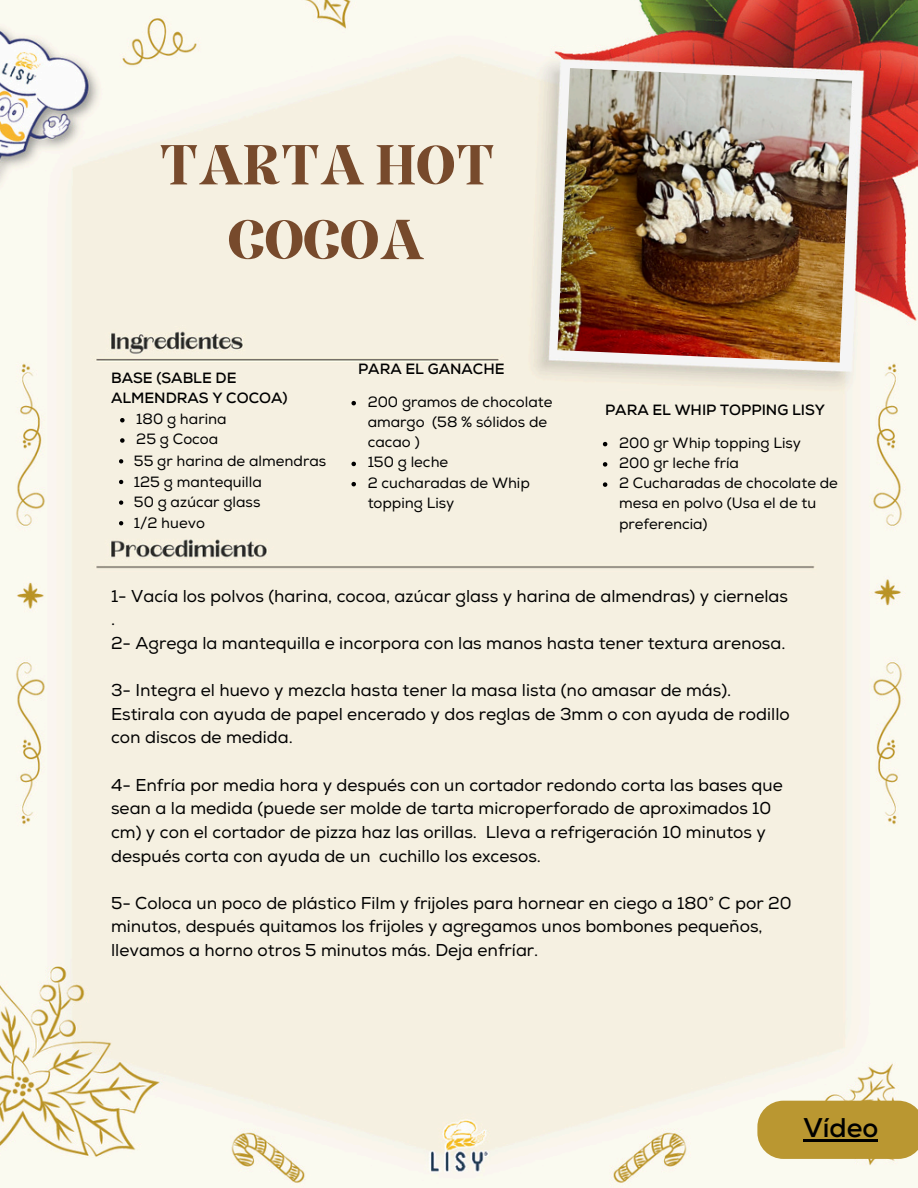
<style>
.page{position:relative;width:918px;height:1188px;background:#fff}
.page>*{position:absolute;margin:0;border:0;box-sizing:border-box;transform-origin:0 0}
.t1{font:54px/74.7px "Elika Gorica";color:#774a2c;text-align:center}
.t2{font:700 27px "Nexa";color:#000}
.t3{font:17.1px/23.7px "Nexa";color:#000}
.t4{font:14.85px/20.2px "Nexa";color:#000}
.t5{font:700 14.85px/20.2px "Nexa";color:#000}
</style>
<div class="page">
<img style="left:0;top:0;width:918px;height:1188px">
<svg style="left:757px;top:1101px;width:161px;height:58px;background:#bb9a39"></svg>
<hr style="left:803px;top:1139px;width:75px;height:2px;background:#000">
<img style="left:558px;top:68px;width:294px;height:295px">
<svg style="left:120px;top:418px;width:5px;height:4px"></svg>
<svg style="left:120px;top:438px;width:5px;height:5px"></svg>
<svg style="left:119px;top:459px;width:4px;height:4px"></svg>
<svg style="left:119px;top:480px;width:4px;height:4px"></svg>
<svg style="left:119px;top:500px;width:4px;height:5px"></svg>
<svg style="left:119px;top:521px;width:4px;height:4px"></svg>
<svg style="left:351px;top:401px;width:5px;height:4px"></svg>
<svg style="left:351px;top:462px;width:5px;height:4px"></svg>
<svg style="left:351px;top:482px;width:5px;height:4px"></svg>
<svg style="left:603px;top:442px;width:4px;height:4px"></svg>
<svg style="left:603px;top:462px;width:4px;height:5px"></svg>
<svg style="left:603px;top:482px;width:4px;height:5px"></svg>
<p class="t1" style="left:159px;top:134px;width:337px">TARTA HOT<br>COCOA</p>
<p class="t5" style="left:111px;top:368px;width:178px">BASE (SABLE DE<br>ALMENDRAS Y COCOA)</p>
<p class="t4" style="left:136px;top:409px;width:92px">180 g harina<br>25 g Cocoa</p>
<h4 class="t4" style="left:134px;top:451px;width:194px">55 gr harina de almendras</h4>
<p class="t4" style="left:134px;top:472px;width:130px">125 g mantequilla</p>
<p class="t4" style="left:134px;top:493px;width:128px">50 g azúcar glass</p>
<p class="t4" style="left:134px;top:513px;width:73px">1/2 huevo</p>
<p class="t5" style="left:358px;top:360px;width:148px">PARA EL GANACHE</p>
<p class="t4" style="left:368px;top:392px;width:186px">200 gramos de chocolate amargo (58 % sólidos de cacao )</p>
<p class="t4" style="left:368px;top:453px;width:82px">150 g leche</p>
<p class="t4" style="left:368px;top:473px;width:164px">2 cucharadas de Whip topping Lisy</p>
<h3 class="t5" style="left:605px;top:400px;width:221px">PARA EL WHIP TOPPING LISY</h3>
<h3 class="t4" style="left:619px;top:433px;width:183px">200 gr Whip topping Lisy</h3>
<h3 class="t4" style="left:619px;top:453px;width:121px">200 gr leche fría</h3>
<h3 class="t4" style="left:619px;top:473px;width:220px">2 Cucharadas de chocolate de mesa en polvo (Usa el de tu preferencia)</h3>
<p class="t3" style="left:111px;top:584px;width:679px">1- Vacía los polvos (harina, cocoa, azúcar glass y harina de almendras) y ciernelas .<br>2- Agrega la mantequilla e incorpora con las manos hasta tener textura arenosa.</p>
<h4 class="t3" style="left:111px;top:679px;width:680px">3- Integra el huevo y mezcla hasta tener la masa lista (no amasar de más).<br>Estirala con ayuda de papel encerado y dos reglas de 3mm o con ayuda de rodillo con discos de medida.</h4>
<p class="t3" style="left:111px;top:773px;width:673px">4- Enfría por media hora y después con un cortador redondo corta las bases que sean a la medida (puede ser molde de tarta microperforado de aproximados 10 cm) y con el cortador de pizza haz las orillas. Lleva a refrigeración 10 minutos y después corta con ayuda de un cuchillo los excesos.</p>
<p class="t3" style="left:111px;top:892px;width:682px">5- Coloca un poco de plástico Film y frijoles para hornear en ciego a 180° C por 20 minutos, después quitamos los frijoles y agregamos unos bombones pequeños, llevamos a horno otros 5 minutos más. Deja enfríar.</p>
<h1 class="t2" style="left:803px;top:1112px;width:76px">Vídeo</h1>
</div>
